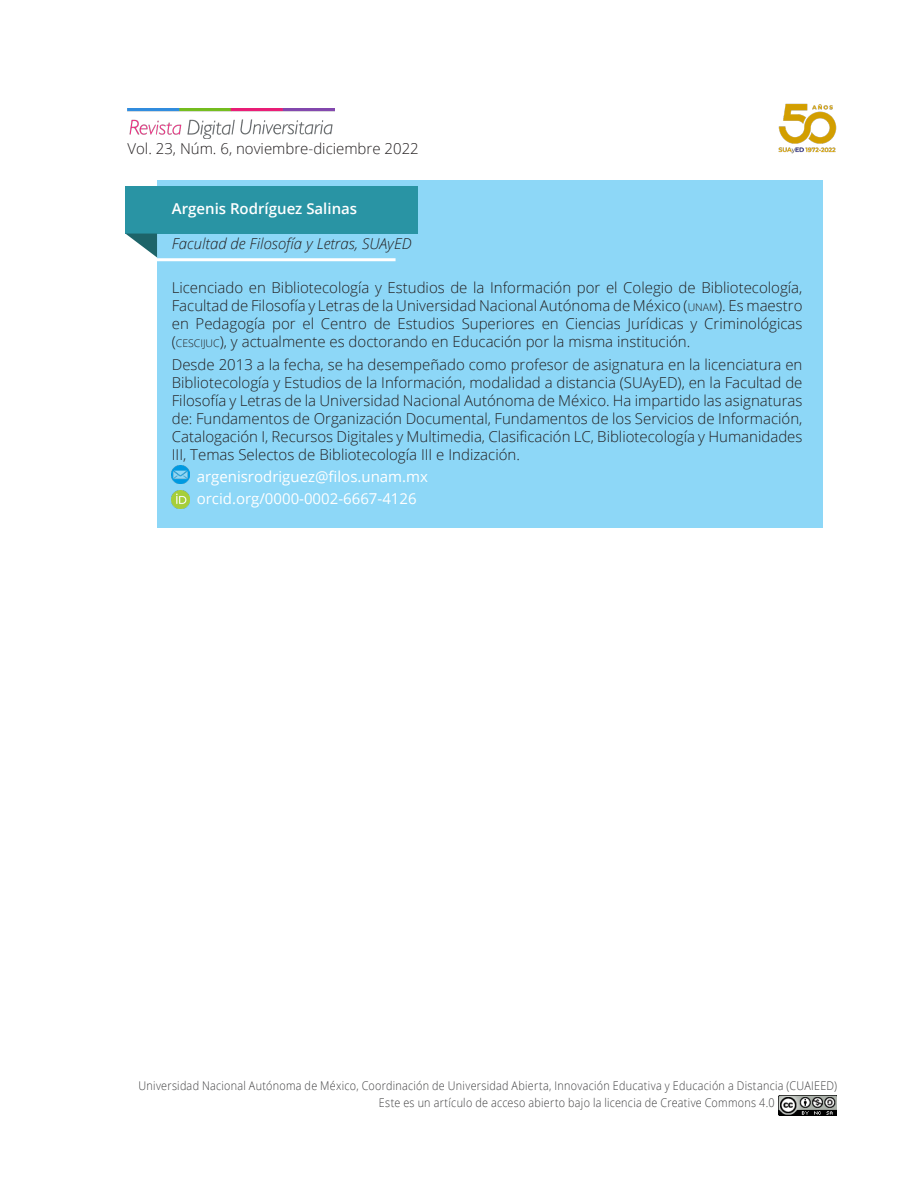
<style>
.page{position:relative;width:918px;height:1188px;background:#fff}
.page>*{position:absolute;margin:0;border:0;box-sizing:border-box;transform-origin:0 0}
.autor_Info2{font:300 15px/18px "Open Sans";color:#231f20;text-align:justify}
.autor_Info2-2{font:15px "Open Sans";color:#fff}
.autor_Info2-3{font:italic 300 15px "Open Sans";color:#231f20}
.autor_info{font:600 15px "Open Sans";color:#fff}
.t1{font:300 12px/17px "Open Sans";letter-spacing:.025em;color:#3e3e3f;scale:.9 1}
.s1{font-size:10.5px}
</style>
<div class="page">
<img style="left:128px;top:108px;width:207px;height:30px">
<img style="left:778px;top:1096px;width:59px;height:20px">
<img style="left:778px;top:103px;width:59px;height:51px">
<div style="left:158px;top:180px;width:666px;height:348px;background:#8dd7f7"></div>
<hr style="left:156px;top:258px;width:240px;height:3px;background:#fff">
<div style="left:125px;top:186px;width:292px;height:48px;background:#2994a4"></div>
<svg style="left:126px;top:234px;width:31px;height:23px"></svg>
<img style="left:172px;top:465px;width:18px;height:18px">
<img style="left:172px;top:491px;width:18px;height:18px">
<p class="autor_Info2" style="left:128px;top:139px;width:293px">Vol. 23, Núm. 6, noviembre-diciembre 2022</p>
<p class="autor_info" style="left:172px;top:199px;width:187px">Argenis Rodríguez Salinas</p>
<p class="autor_Info2-3" style="left:172px;top:233px;width:241px">Facultad de Filosofía y Letras, SUAyED</p>
<p class="autor_Info2" style="left:172px;top:278px;width:632px">Licenciado en Bibliotecología y Estudios de la Información por el Colegio de Bibliotecología, Facultad de Filosofía y Letras de la Universidad Nacional Autónoma de México (<span class="s1">UNAM</span>). Es maestro en Pedagogía por el Centro de Estudios Superiores en Ciencias Jurídicas y Criminológicas (<span class="s1">CESCIJUC</span>), y actualmente es doctorando en Educación por la misma institución.</p>
<p class="autor_Info2" style="left:172px;top:355px;width:632px">Desde 2013 a la fecha, se ha desempeñado como profesor de asignatura en la licenciatura en Bibliotecología y Estudios de la Información, modalidad a distancia (SUAyED), en la Facultad de Filosofía y Letras de la Universidad Nacional Autónoma de México. Ha impartido las asignaturas de: Fundamentos de Organización Documental, Fundamentos de los Servicios de Información, Catalogación I, Recursos Digitales y Multimedia, Clasificación LC, Bibliotecología y Humanidades III, Temas Selectos de Bibliotecología III e Indización.</p>
<p class="autor_Info2-2" style="left:197px;top:466px;width:233px">argenisrodriguez@filos.unam.mx</p>
<p class="autor_Info2-2" style="left:197px;top:488px;width:221px">orcid.org/0000-0002-6667-4126</p>
<p class="t1" style="left:379px;top:1077px;width:511px;text-indent:-240px">Universidad Nacional Autónoma de México, Coordinación de Universidad Abierta, Innovación Educativa y Educación a Distancia (CUAIEED)<br>Este es un artículo de acceso abierto bajo la licencia de Creative Commons 4.0</p>
</div>
